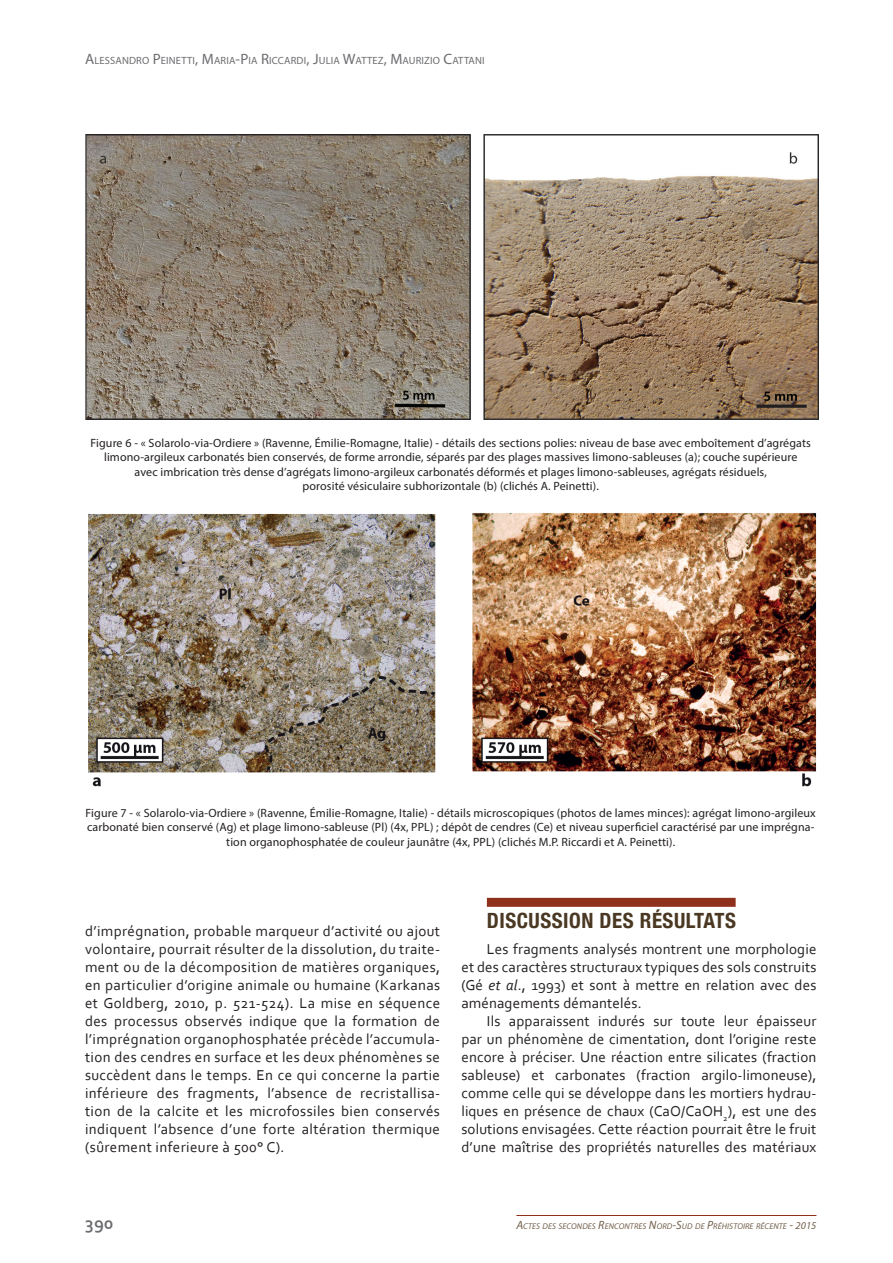
<style>
.page{position:relative;width:893px;height:1263px;background:#fff}
.page>*{position:absolute;margin:0;border:0;box-sizing:border-box;transform-origin:0 0}
.titre_1{font:700 condensed 21px "Helvetica Neue";letter-spacing:.025em;color:#4a3822}
.t1{font:700 18px "Corbel";color:#6c6d70}
.texte_auteur{font:15px/18px "Corbel";letter-spacing:.01em;color:#231f20;text-align:justify}
.légende{font:12px/14.4px "Myriad Pro";letter-spacing:.01em;color:#231f20;text-align:center}
.t2{font:10.5px "Myriad Pro";letter-spacing:.015em;color:#6c6d70}
.t3{font:italic 8.4px "Myriad Pro";letter-spacing:.015em;color:#72604b}
.s1{font-size:15px}
.s2{font-style:italic}
.s3{font-size:12px}
.s4{font-size:10.5px}
</style>
<div class="page">
<hr style="left:516px;top:1215px;width:300px;height:1px;background:#8f301d">
<div style="left:487px;top:898px;width:249px;height:9px;background:#8f301d"></div>
<img style="left:85px;top:135px;width:733px;height:284px">
<img style="left:88px;top:513px;width:729px;height:274px">
<p class="t2" style="left:85px;top:54px;width:401px"><span class="s1">A</span>LESSANDRO <span class="s1">P</span>EINETTI<span class="s1">, M</span>ARIA<span class="s1">-P</span>IA <span class="s1">R</span>ICCARDI<span class="s1">, J</span>ULIA <span class="s1">W</span>ATTEZ<span class="s1">, M</span>AURIZIO <span class="s1">C</span>ATTANI</p>
<p class="légende" style="left:91px;top:436px;width:722px">Figure 6 - « Solarolo-via-Ordiere » (Ravenne, Émilie-Romagne, Italie) - détails des sections polies: niveau de base avec emboîtement d’agrégats limono-argileux carbonatés bien conservés, de forme arrondie, séparés par des plages massives limono-sableuses (a); couche supérieure<br>avec imbrication très dense d’agrégats limono-argileux carbonatés déformés et plages limono-sableuses, agrégats résiduels,<br>porosité vésiculaire subhorizontale (b) (clichés A. Peinetti).</p>
<p class="légende" style="left:86px;top:805px;width:732px">Figure 7 - « Solarolo-via-Ordiere » (Ravenne, Émilie-Romagne, Italie) - détails microscopiques (photos de lames minces): agrégat limono-argileux carbonaté bien conservé (Ag) et plage limono-sableuse (Pl) (4x, PPL) ; dépôt de cendres (Ce) et niveau superficiel caractérisé par une imprégna&shy;tion organophosphatée de couleur jaunâtre (4x, PPL) (clichés M.P. Riccardi et A. Peinetti).</p>
<p class="texte_auteur" style="left:85px;top:922px;width:357px">d’imprégnation, probable marqueur d’activité ou ajout volontaire, pourrait résulter de la dissolution, du traite&shy;ment ou de la décomposition de matières organiques, en particulier d’origine animale ou humaine (Karkanas et Goldberg, 2010, p. 521-524). La mise en séquence des processus observés indique que la formation de l’imprégnation organophosphatée précède l’accumula&shy;tion des cendres en surface et les deux phénomènes se succèdent dans le temps. En ce qui concerne la partie inférieure des fragments, l’absence de recristallisa&shy;tion de la calcite et les microfossiles bien conservés indiquent l’absence d’une forte altération thermique (sûrement inferieure à 500° C).</p>
<p class="titre_1" style="left:487px;top:903px;width:251px">DISCUSSION DES RÉSULTATS</p>
<p class="texte_auteur" style="left:461px;top:940px;width:357px;text-indent:26px">Les fragments analysés montrent une morphologie et des caractères structuraux typiques des sols construits (Gé <span class="s2">et al</span>., 1993) et sont à mettre en relation avec des aménagements démantelés.</p>
<p class="texte_auteur" style="left:461px;top:1012px;width:357px;text-indent:26px">Ils apparaissent indurés sur toute leur épaisseur par un phénomène de cimentation, dont l’origine reste encore à préciser. Une réaction entre silicates (fraction sableuse) et carbonates (fraction argilo-limoneuse), comme celle qui se développe dans les mortiers hydrau&shy;liques en présence de chaux (CaO/CaOH<sub>2</sub>), est une des solutions envisagées. Cette réaction pourrait être le fruit d’une maîtrise des propriétés naturelles des matériaux</p>
<p class="t1" style="left:85px;top:1211px;width:30px">390</p>
<p class="t3" style="left:516px;top:1220px;width:302px"><span class="s3">A</span>CTES DES SECONDES <span class="s3">R</span>ENCONTRES <span class="s3">N</span>ORD<span class="s3">-S</span>UD DE <span class="s3">P</span>RÉHISTOIRE RÉCENTE <span class="s3">-</span> <span class="s4">2015</span></p>
</div>
